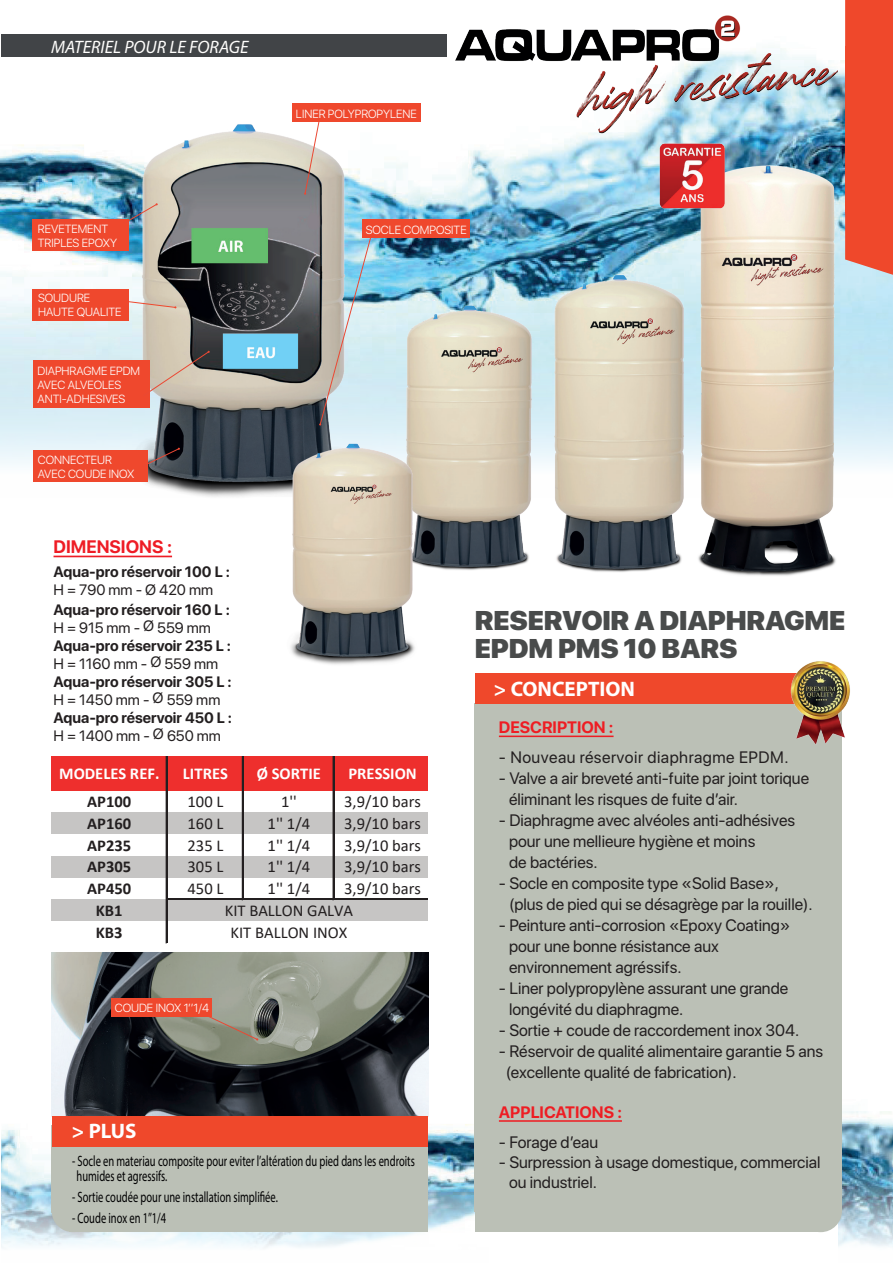
<style>
.page{position:relative;width:893px;height:1263px;background:#fff}
.page>*{position:absolute;margin:0;border:0;box-sizing:border-box;transform-origin:0 0}
.t1{font:900 27px/28.5px "SF Pro Display";letter-spacing:-.01em;color:#494b4b}
.t2{font:700 21px "Myriad Pro";color:#fff}
.t3{font:italic 18px "Myriad Pro";color:#fffefc}
.t4{font:700 18px "SF Pro Display";color:#ee1c25}
.t5{font:16.5px/21px "SF Pro Display";color:#231f20}
.t6{font:16.5px "Calibri";color:#231f20}
.t7{font:16.5px "SF Pro Display";letter-spacing:.03em;color:#231f20}
.t8{font:700 16.5px "Calibri";color:#fff}
.t9{font:700 16.5px "Calibri";color:#231f20}
.t10{font:700 16.5px "SF Pro Display";color:#ee1d23}
.t11{font:15px/15px "Myriad Pro";color:#000001;scale:.7 1}
.t12{font:700 15px "SF Pro Display";color:#231f20}
.t13{font:italic 15px "SF Pro Display";color:#231f20}
.t14{font:300 11.7px/14.1px "SF Pro Display";color:#fff}
</style>
<div class="page">
<img style="left:0;top:34px;width:845px;height:448px">
<img style="left:1px;top:1004px;width:474px;height:244px">
<img style="left:839px;top:1111px;width:54px;height:136px">
<hr style="left:54px;top:556px;width:118px;height:1px;background:#ee1c25">
<div style="left:1px;top:34px;width:445px;height:22px;background:#414447"></div>
<div style="left:845px;top:0;width:48px;height:145px;background:#ef482b"></div>
<div style="left:799px;top:1189px;width:43px;height:43px;background:#bbc0b6;border-radius:50%"></div>
<div style="left:475px;top:915px;width:348px;height:317px;background:#bbc0b6"></div>
<div style="left:475px;top:703px;width:367px;height:508px;background:#bbc0b6"></div>
<div style="left:475px;top:674px;width:367px;height:30px;background:#ef482b"></div>
<hr style="left:499px;top:735px;width:114px;height:2px;background:#ee1d23">
<hr style="left:499px;top:1120px;width:123px;height:2px;background:#ee1d23">
<img style="left:455px;top:15px;width:383px;height:119px">
<img style="left:51px;top:953px;width:377px;height:163px">
<div style="left:52px;top:1125px;width:330px;height:87px;background:#bbc0b6"></div>
<div style="left:69px;top:1144px;width:359px;height:88px;background:#bbc0b6"></div>
<div style="left:52px;top:1189px;width:42px;height:43px;background:#bbc0b6;border-radius:50%"></div>
<div style="left:52px;top:1116px;width:376px;height:31px;background:#ef482b"></div>
<div style="left:51px;top:756px;width:377px;height:34px;background:#ee2f2d"></div>
<div style="left:51px;top:812px;width:377px;height:22px;background:#c6c5c4"></div>
<div style="left:51px;top:856px;width:377px;height:22px;background:#c6c5c4"></div>
<div style="left:51px;top:899px;width:377px;height:22px;background:#c6c5c4"></div>
<hr style="left:166px;top:756px;width:1px;height:187px;background:#231f20">
<hr style="left:242px;top:756px;width:2px;height:144px;background:#231f20">
<hr style="left:333px;top:756px;width:1px;height:144px;background:#231f20">
<hr style="left:167px;top:898px;width:261px;height:2px;background:#231f20">
<img style="left:82px;top:105px;width:284px;height:392px">
<div style="left:33px;top:450px;width:115px;height:31px;background:#ef482d"></div>
<div style="left:33px;top:360px;width:116px;height:48px;background:#ef482d"></div>
<div style="left:33px;top:219px;width:96px;height:31px;background:#ef482d"></div>
<div style="left:33px;top:290px;width:96px;height:31px;background:#ef482d"></div>
<svg style="left:123px;top:203px;width:35px;height:21px"></svg>
<svg style="left:143px;top:351px;width:67px;height:45px;background:#c3a999"></svg>
<svg style="left:129px;top:300px;width:48px;height:9px"></svg>
<svg style="left:143px;top:448px;width:37px;height:19px"></svg>
<div style="left:292px;top:103px;width:129px;height:19px;background:#ef482d"></div>
<svg style="left:304px;top:122px;width:15px;height:73px"></svg>
<img style="left:487px;top:243px;width:129px;height:329px">
<img style="left:616px;top:145px;width:277px;height:431px">
<img style="left:373px;top:253px;width:224px;height:319px">
<img style="left:256px;top:415px;width:194px;height:250px">
<img style="left:655px;top:142px;width:75px;height:71px">
<svg style="left:319px;top:231px;width:54px;height:194px;background:#b8c8ca"></svg>
<div style="left:362px;top:219px;width:108px;height:19px;background:#ef482d"></div>
<svg style="left:209px;top:1016px;width:49px;height:24px"></svg>
<div style="left:111px;top:998px;width:101px;height:19px;background:#ef482d"></div>
<img style="left:772px;top:661px;width:78px;height:83px">
<p class="t3" style="left:51px;top:36px;width:199px">MATERIEL POUR LE FORAGE</p>
<p class="t14" style="left:296px;top:107px;width:122px">LINER POLYPROPYLENE</p>
<p class="t14" style="left:38px;top:222px;width:81px">REVETEMENT<br>TRIPLES EPOXY</p>
<p class="t14" style="left:38px;top:291px;width:85px">SOUDURE<br>HAUTE QUALITE</p>
<p class="t14" style="left:38px;top:364px;width:104px">DIAPHRAGME EPDM<br>AVEC ALVEOLES<br>ANTI-ADHESIVES</p>
<p class="t14" style="left:38px;top:453px;width:98px">CONNECTEUR<br>AVEC COUDE INOX</p>
<p class="t14" style="left:366px;top:223px;width:102px">SOCLE COMPOSITE</p>
<p class="t4" style="left:54px;top:536px;width:120px">DIMENSIONS :</p>
<p class="t12" style="left:54px;top:563px;width:178px">Aqua-pro réservoir 100 L :</p>
<p class="t13" style="left:54px;top:578px;width:161px">H = 790 mm - Ø 420 mm</p>
<p class="t12" style="left:54px;top:601px;width:178px">Aqua-pro réservoir 160 L :</p>
<p class="t13" style="left:54px;top:616px;width:159px">H = 915 mm - Ø 559 mm</p>
<p class="t12" style="left:54px;top:637px;width:179px">Aqua-pro réservoir 235 L :</p>
<p class="t13" style="left:54px;top:652px;width:166px">H = 1160 mm - Ø 559 mm</p>
<p class="t12" style="left:54px;top:673px;width:180px">Aqua-pro réservoir 305 L :</p>
<p class="t13" style="left:54px;top:688px;width:168px">H = 1450 mm - Ø 559 mm</p>
<p class="t12" style="left:54px;top:709px;width:180px">Aqua-pro réservoir 450 L :</p>
<p class="t13" style="left:54px;top:724px;width:169px">H = 1400 mm - Ø 650 mm</p>
<p class="t8" style="left:59px;top:761px;width:102px">MODELES REF.</p>
<p class="t8" style="left:183px;top:761px;width:47px">LITRES</p>
<p class="t8" style="left:257px;top:761px;width:66px">Ø SORTIE</p>
<p class="t8" style="left:348px;top:761px;width:70px">PRESSION</p>
<p class="t9" style="left:87px;top:790px;width:46px">AP100</p>
<p class="t6" style="left:187px;top:790px;width:38px">100 L</p>
<p class="t6" style="left:281px;top:790px;width:17px">1''</p>
<p class="t6" style="left:344px;top:790px;width:79px">3,9/10 bars</p>
<p class="t9" style="left:87px;top:811px;width:46px">AP160</p>
<p class="t6" style="left:187px;top:812px;width:38px">160 L</p>
<p class="t6" style="left:268px;top:812px;width:44px">1'' 1/4</p>
<p class="t6" style="left:344px;top:812px;width:79px">3,9/10 bars</p>
<p class="t9" style="left:87px;top:833px;width:46px">AP235</p>
<p class="t6" style="left:187px;top:833px;width:38px">235 L</p>
<p class="t6" style="left:268px;top:833px;width:44px">1'' 1/4</p>
<p class="t6" style="left:344px;top:833px;width:79px">3,9/10 bars</p>
<p class="t9" style="left:87px;top:855px;width:46px">AP305</p>
<p class="t6" style="left:187px;top:855px;width:38px">305 L</p>
<p class="t6" style="left:268px;top:855px;width:44px">1'' 1/4</p>
<p class="t6" style="left:344px;top:855px;width:79px">3,9/10 bars</p>
<p class="t9" style="left:87px;top:877px;width:46px">AP450</p>
<p class="t6" style="left:187px;top:877px;width:38px">450 L</p>
<p class="t6" style="left:268px;top:877px;width:44px">1'' 1/4</p>
<p class="t6" style="left:344px;top:877px;width:79px">3,9/10 bars</p>
<p class="t9" style="left:96px;top:899px;width:28px">KB1</p>
<p class="t6" style="left:225px;top:899px;width:130px">KIT BALLON GALVA</p>
<p class="t9" style="left:96px;top:920px;width:28px">KB3</p>
<p class="t6" style="left:230px;top:921px;width:118px">KIT BALLON INOX</p>
<p class="t14" style="left:115px;top:1001px;width:96px">COUDE INOX 1’’1/4</p>
<p class="t2" style="left:72px;top:1118px;width:66px">&gt; PLUS</p>
<p class="t11" style="left:72px;top:1153px;width:491px">- Socle en materiau composite pour eviter l’altération du pied dans les endroits humides et agressifs.</p>
<p class="t11" style="left:72px;top:1189px;width:295px">- Sortie coudée pour une installation simplifiée.</p>
<p class="t11" style="left:72px;top:1210px;width:136px">- Coude inox en 1’’1/4</p>
<h1 class="t1" style="left:475px;top:606px;width:372px">RESERVOIR A DIAPHRAGME<br>EPDM PMS 10 BARS</h1>
<p class="t2" style="left:494px;top:675px;width:143px">&gt; CONCEPTION</p>
<p class="t10" style="left:499px;top:718px;width:116px">DESCRIPTION :</p>
<p class="t7" style="left:499px;top:745px;width:291px">- Nouveau réservoir diaphragme EPDM.</p>
<p class="t5" style="left:509px;top:768px;width:302px;text-indent:-10px">- Valve a air breveté anti-fuite par joint torique éliminant les risques de fuite d’air.</p>
<p class="t5" style="left:509px;top:810px;width:288px;text-indent:-10px">- Diaphragme avec alvéoles anti-adhésives pour une mellieure hygiène et moins<br>de bactéries.</p>
<p class="t5" style="left:509px;top:873px;width:305px;text-indent:-10px">- Socle en composite type «Solid Base», (plus de pied qui se désagrège par la rouille).</p>
<p class="t5" style="left:509px;top:915px;width:283px;text-indent:-10px">- Peinture anti-corrosion «Epoxy Coating» pour une bonne résistance aux environnement agréssifs.</p>
<p class="t5" style="left:509px;top:978px;width:281px;text-indent:-10px">- Liner polypropylène assurant une grande longévité du diaphragme.</p>
<p class="t5" style="left:499px;top:1020px;width:302px">- Sortie + coude de raccordement inox 304.</p>
<p class="t5" style="left:506px;top:1041px;width:319px;text-indent:-7px">- Réservoir de qualité alimentaire garantie 5 ans (excellente qualité de fabrication).</p>
<p class="t10" style="left:499px;top:1103px;width:125px">APPLICATIONS :</p>
<p class="t5" style="left:499px;top:1132px;width:101px">- Forage d’eau</p>
<p class="t5" style="left:509px;top:1152px;width:313px;line-height:19.8px;text-indent:-10px">- Surpression à usage domestique, commercial ou industriel.</p>
</div>
